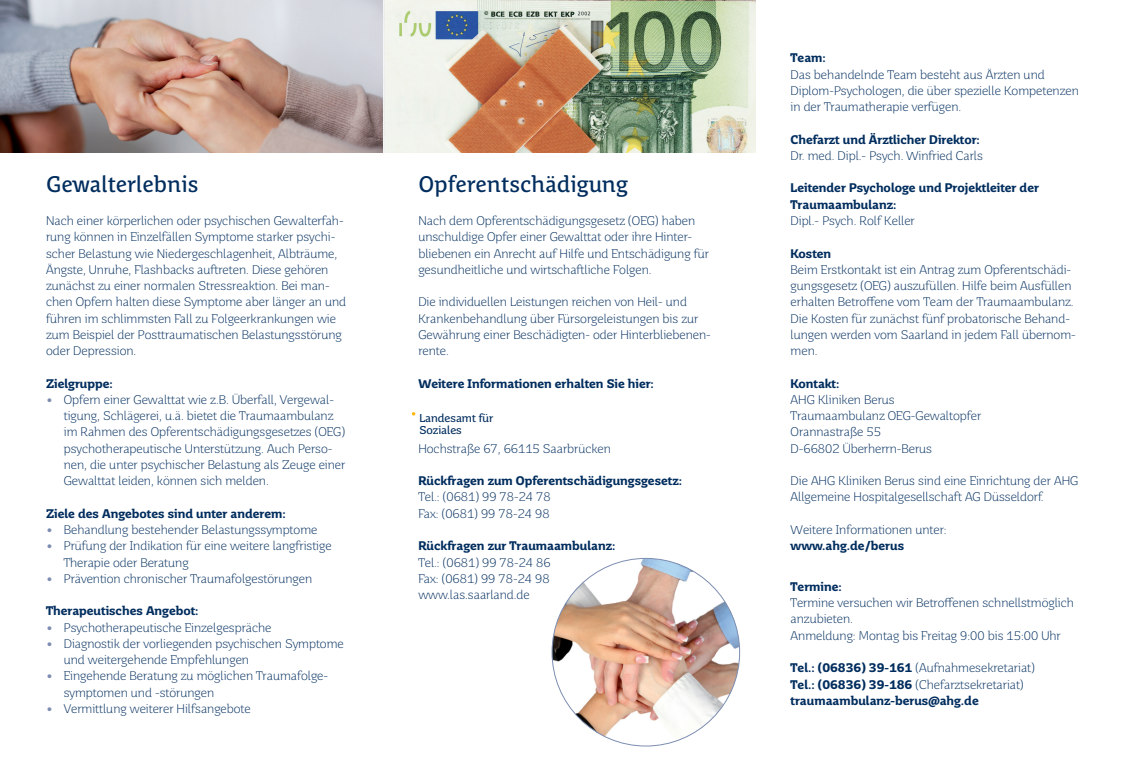
<style>
.page{position:relative;width:1131px;height:766px;background:#fff}
.page>*{position:absolute;margin:0;border:0;box-sizing:border-box;transform-origin:0 0}
.Subline{font:22.5px "Saar Pro Headline";color:#002d5e}
.Fließtext{font:300 12.5px/16.2px "Saar Pro";color:#002d5e}
.Fließtextüberschrift{font:700 12.5px/16.2px "Saar Pro";color:#002d5e}
.t1{font:11.38px/12px "Saar Pro";color:#002d5e}
.s1{font-weight:700;color:#7c8db1}
.s2{font-weight:700}
</style>
<div class="page">
<img style="left:0;top:0;width:755px;height:152px">
<img style="left:552px;top:558px;width:187px;height:187px;border-radius:94px">
<p class="Subline" style="left:46px;top:171px;width:154px">Gewalterlebnis</p>
<p class="Fließtext" style="left:46px;top:212px;width:301px">Nach einer körperlichen oder psychischen Gewalterfah&shy;rung können in Einzelfällen Symptome starker psychi&shy;scher Belastung wie Niedergeschlagenheit, Albträume, Ängste, Unruhe, Flashbacks auftreten. Diese gehören zunächst zu einer normalen Stressreaktion. Bei man&shy;chen Opfern halten diese Symptome aber länger an und führen im schlimmsten Fall zu Folgeerkrankungen wie zum Beispiel der Posttraumatischen Belastungsstörung oder Depression.</p>
<p class="Fließtextüberschrift" style="left:46px;top:375px;width:68px">Zielgruppe:</p>
<p class="Fließtext" style="left:64px;top:391px;width:283px;text-indent:-18px"><span class="s1">•</span> Opfern einer Gewalttat wie z.B. Überfall, Vergewal&shy;tigung, Schlägerei, u.ä. bietet die Traumaambulanz im Rahmen des Opferentschädigungsgesetzes (OEG) psychotherapeutische Unterstützung. Auch Perso&shy;nen, die unter psychischer Belastung als Zeuge einer Gewalttat leiden, können sich melden.</p>
<p class="Fließtextüberschrift" style="left:46px;top:505px;width:241px">Ziele des Angebotes sind unter anderem:</p>
<p class="Fließtext" style="left:46px;top:521px;width:273px"><span class="s1">•</span> Behandlung bestehender Belastungssymptome</p>
<p class="Fließtext" style="left:64px;top:537px;width:269px;text-indent:-18px"><span class="s1">•</span> Prüfung der Indikation für eine weitere langfristige<br>Therapie oder Beratung</p>
<p class="Fließtext" style="left:46px;top:570px;width:267px"><span class="s1">•</span> Prävention chronischer Traumafolgestörungen</p>
<p class="Fließtextüberschrift" style="left:46px;top:602px;width:154px">Therapeutisches Angebot:</p>
<p class="Fließtext" style="left:46px;top:619px;width:227px"><span class="s1">•</span> Psychotherapeutische Einzelgespräche</p>
<p class="Fließtext" style="left:64px;top:635px;width:281px;text-indent:-18px"><span class="s1">•</span> Diagnostik der vorliegenden psychischen Symptome und weitergehende Empfehlungen</p>
<p class="Fließtext" style="left:64px;top:667px;width:266px;text-indent:-18px"><span class="s1">•</span> Eingehende Beratung zu möglichen Traumafolge&shy;symptomen und -störungen</p>
<p class="Fließtext" style="left:46px;top:700px;width:206px"><span class="s1">•</span> Vermittlung weiterer Hilfsangebote</p>
<p class="Subline" style="left:418px;top:171px;width:211px">Opferentschädigung</p>
<p class="Fließtext" style="left:418px;top:212px;width:292px">Nach dem Opferentschädigungsgesetz (OEG) haben unschuldige Opfer einer Gewalttat oder ihre Hinter&shy;bliebenen ein Anrecht auf Hilfe und Entschädigung für gesundheitliche und wirtschaftliche Folgen.</p>
<p class="Fließtext" style="left:418px;top:294px;width:294px">Die individuellen Leistungen reichen von Heil- und Krankenbehandlung über Fürsorgeleistungen bis zur Gewährung einer Beschädigten- oder Hinterbliebenen&shy;rente.</p>
<p class="Fließtextüberschrift" style="left:418px;top:375px;width:237px">Weitere Informationen erhalten Sie hier:</p>
<p class="t1" style="left:419px;top:412px;width:75px">Landesamt für<br>Soziales</p>
<p class="Fließtext" style="left:418px;top:440px;width:194px">Hochstraße 67, 66115 Saarbrücken</p>
<p class="Fließtextüberschrift" style="left:418px;top:472px;width:265px">Rückfragen zum Opferentschädigungsgesetz:</p>
<p class="Fließtext" style="left:418px;top:489px;width:134px">Tel.: (0681) 99 78-24 78</p>
<p class="Fließtext" style="left:418px;top:505px;width:133px">Fax: (0681) 99 78-24 98</p>
<p class="Fließtextüberschrift" style="left:418px;top:537px;width:198px">Rückfragen zur Traumaambulanz:</p>
<p class="Fließtext" style="left:418px;top:554px;width:134px">Tel.: (0681) 99 78-24 86</p>
<p class="Fließtext" style="left:418px;top:570px;width:133px">Fax: (0681) 99 78-24 98</p>
<p class="Fließtext" style="left:418px;top:586px;width:113px">www.las.saarland.de</p>
<p class="Fließtextüberschrift" style="left:790px;top:50px;width:37px">Team:</p>
<p class="Fließtext" style="left:790px;top:66px;width:290px">Das behandelnde Team besteht aus Ärzten und<br>Diplom-Psychologen, die über spezielle Kompetenzen in der Traumatherapie verfügen.</p>
<p class="Fließtextüberschrift" style="left:790px;top:131px;width:191px">Chefarzt und Ärztlicher Direktor:</p>
<p class="Fließtext" style="left:790px;top:147px;width:194px">Dr. med. Dipl.- Psych. Winfried Carls</p>
<p class="Fließtextüberschrift" style="left:790px;top:180px;width:250px">Leitender Psychologe und Projektleiter der<br>Traumaambulanz:</p>
<p class="Fließtext" style="left:790px;top:212px;width:126px">Dipl.- Psych. Rolf Keller</p>
<p class="Fließtextüberschrift" style="left:790px;top:245px;width:42px">Kosten</p>
<p class="Fließtext" style="left:790px;top:261px;width:287px">Beim Erstkontakt ist ein Antrag zum Opferentschädi&shy;gungsgesetz (OEG) auszufüllen. Hilfe beim Ausfüllen erhalten Betroffene vom Team der Traumaambulanz.<br>Die Kosten für zunächst fünf probatorische Behand&shy;lungen werden vom Saarland in jedem Fall übernom&shy;men.</p>
<p class="Fließtextüberschrift" style="left:790px;top:375px;width:50px">Kontakt:</p>
<p class="Fließtext" style="left:790px;top:391px;width:106px">AHG Kliniken Berus</p>
<p class="Fließtext" style="left:790px;top:407px;width:192px">Traumaambulanz OEG-Gewaltopfer</p>
<p class="Fließtext" style="left:790px;top:424px;width:92px">Orannastraße 55</p>
<p class="Fließtext" style="left:790px;top:440px;width:143px">D-66802 Überherrn-Berus</p>
<p class="Fließtext" style="left:790px;top:472px;width:289px">Die AHG Kliniken Berus sind eine Einrichtung der AHG</p>
<p class="Fließtext" style="left:790px;top:489px;width:254px">Allgemeine Hospitalgesellschaft AG Düsseldorf.</p>
<p class="Fließtext" style="left:790px;top:521px;width:158px">Weitere Informationen unter:</p>
<p class="Fließtextüberschrift" style="left:790px;top:537px;width:115px">www.ahg.de/berus</p>
<p class="Fließtextüberschrift" style="left:790px;top:578px;width:53px">Termine:</p>
<p class="Fließtext" style="left:790px;top:594px;width:285px">Termine versuchen wir Betroffenen schnellstmöglich</p>
<p class="Fließtext" style="left:790px;top:611px;width:64px">anzubieten.</p>
<p class="Fließtext" style="left:790px;top:627px;width:271px">Anmeldung: Montag bis Freitag 9:00 bis 15:00 Uhr</p>
<p class="Fließtext" style="left:790px;top:659px;width:245px"><span class="s2">Tel.: (06836) 39-161</span> (Aufnahmesekretariat)</p>
<p class="Fließtext" style="left:790px;top:676px;width:234px"><span class="s2">Tel.: (06836) 39-186</span> (Chefarztsekretariat)</p>
<p class="Fließtextüberschrift" style="left:790px;top:692px;width:190px">traumaambulanz-berus@ahg.de</p>
</div>
